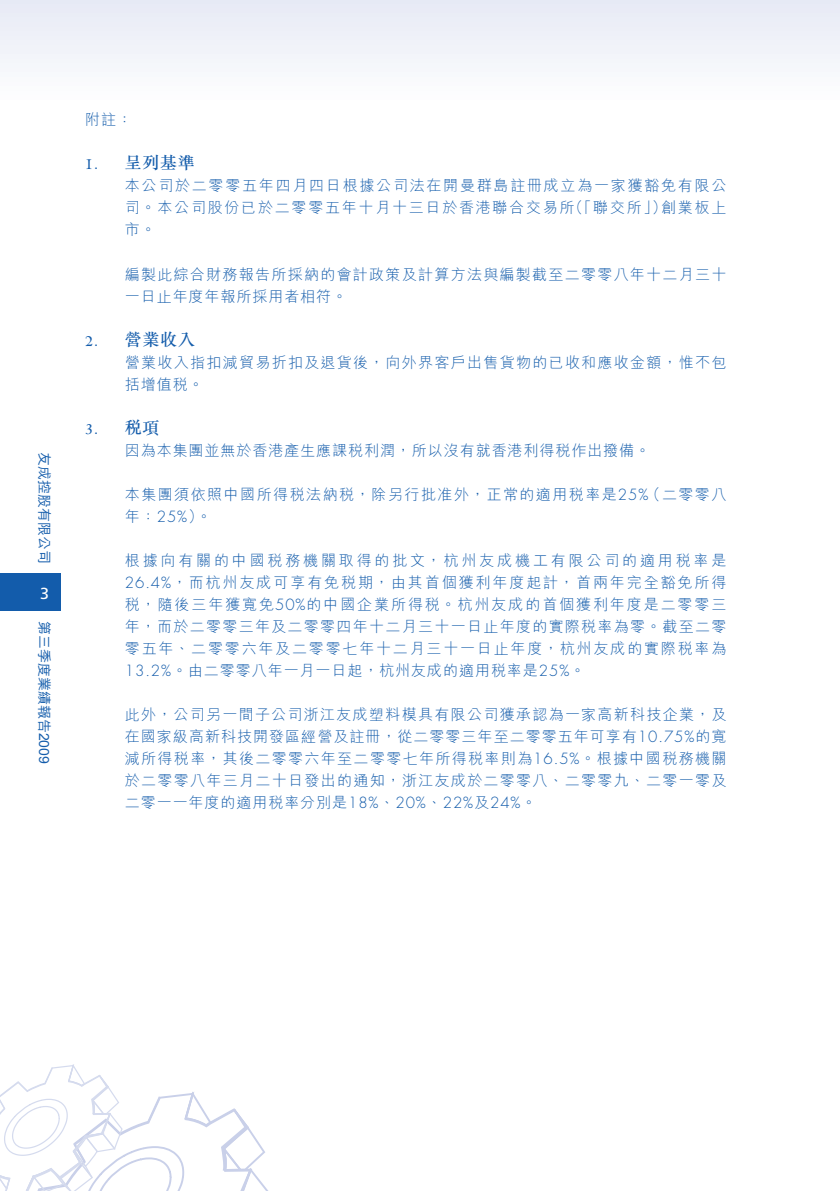
<style>
.page{position:relative;width:840px;height:1191px;background:#fff}
.page>*{position:absolute;margin:0;border:0;box-sizing:border-box;transform-origin:0 0}
.t1{font:500 17px "M Sung HK";letter-spacing:.04em;color:#135cab}
.t2{font:17px "Goudy Modern MT Std";color:#135cab}
.t3{font:300 15px/22px "M Hei HK";letter-spacing:.085em;color:#135cab}
.t4{font:300 15px/22px "M Hei HK";letter-spacing:.115em;color:#135cab;text-align:right}
.t5{font:300 15px "M Hei HK";letter-spacing:.06em;color:#135cab}
.t6{font:500 14px "M Hei HK";letter-spacing:-.005em;color:#135cab}
.s1{font-family:"Futura Std"}
</style>
<div class="page">
<svg style="left:839px;top:0;width:1px;height:63px"></svg>
<div style="left:0;top:0;width:839px;height:493px;background:linear-gradient(to bottom,#f6f7fb,#fff)"></div>
<svg style="left:0;top:1064px;width:268px;height:127px"></svg>
<div style="left:0;top:573px;width:61px;height:38px;background:#135cab"></div>
<p class="t6" style="left:54px;top:452px;width:113px;rotate:90deg">友成控股有限公司</p>
<p class="t6" style="left:54px;top:621px;width:144px;rotate:90deg">第三季度業績報告2009</p>
<p class="t3" style="left:85px;top:108px;width:48px">附註：</p>
<p class="t2" style="left:85px;top:155px;width:15px">1.</p>
<p class="t2" style="left:85px;top:331px;width:15px">2.</p>
<p class="t2" style="left:85px;top:419px;width:15px">3.</p>
<p class="t1" style="left:125px;top:151px;width:71px">呈列基準</p>
<p class="t4" style="left:125px;top:174px;width:602px">本公司於二零零五年四月四日根據公司法在開曼群島註冊成立為一家獲豁免有限公創業板上</p>
<p class="t3" style="left:567px;top:196px;width:100px">（「聯交所」）</p>
<p class="t4" style="left:125px;top:196px;width:451px;text-align:left">司。本公司股份已於二零零五年十月十三日於香港聯合交易所市。</p>
<p class="t3" style="left:125px;top:262px;width:602px">編製此綜合財務報告所採納的會計政策及計算方法與編製截至二零零八年十二月三十一日止年度年報所採用者相符。</p>
<p class="t1" style="left:125px;top:327px;width:71px">營業收入</p>
<p class="t3" style="left:125px;top:350px;width:602px">營業收入指扣減貿易折扣及退貨後，向外界客戶出售貨物的已收和應收金額，惟不包括增值稅。</p>
<p class="t1" style="left:125px;top:415px;width:36px">稅項</p>
<p class="t5" style="left:125px;top:439px;width:526px">因為本集團並無於香港產生應課稅利潤，所以沒有就香港利得稅作出撥備。</p>
<p class="t3" style="left:645px;top:482px;width:82px">（二零零八</p>
<p class="t3" style="left:125px;top:482px;width:524px">本集團須依照中國所得稅法納稅，除另行批准外，正常的適用稅率是<span class="s1">25%</span>年：<span class="s1">25%</span> 。(</p>
<p class="t3" style="left:125px;top:548px;width:602px;text-align:justify">根據向有關的中國稅務機關取得的批文，杭州友成機工有限公司的適用稅率是<span class="s1">26.4%</span>，而杭州友成可享有免稅期，由其首個獲利年度起計，首兩年完全豁免所得稅，隨後三年獲寬免<span class="s1">50%</span>的中國企業所得稅。杭州友成的首個獲利年度是二零零三年，而於二零零三年及二零零四年十二月三十一日止年度的實際稅率為零。截至二零零五年、二零零六年及二零零七年十二月三十一日止年度，杭州友成的實際稅率為<span class="s1">13.2%</span>。由二零零八年一月一日起，杭州友成的適用稅率是<span class="s1">25%</span>。</p>
<p class="t3" style="left:125px;top:702px;width:602px;text-align:justify">此外，公司另一間子公司浙江友成塑料模具有限公司獲承認為一家高新科技企業，及在國家級高新科技開發區經營及註冊，從二零零三年至二零零五年可享有<span class="s1">10.75%</span>的寬減所得稅率，其後二零零六年至二零零七年所得稅率則為<span class="s1">16.5%</span>。根據中國稅務機關於二零零八年三月二十日發出的通知，浙江友成於二零零八、二零零九、二零一零及二零一一年度的適用稅率分別是<span class="s1">18%</span>、<span class="s1">20%</span>、<span class="s1">22%</span>及<span class="s1">24%</span>。</p>
</div>
